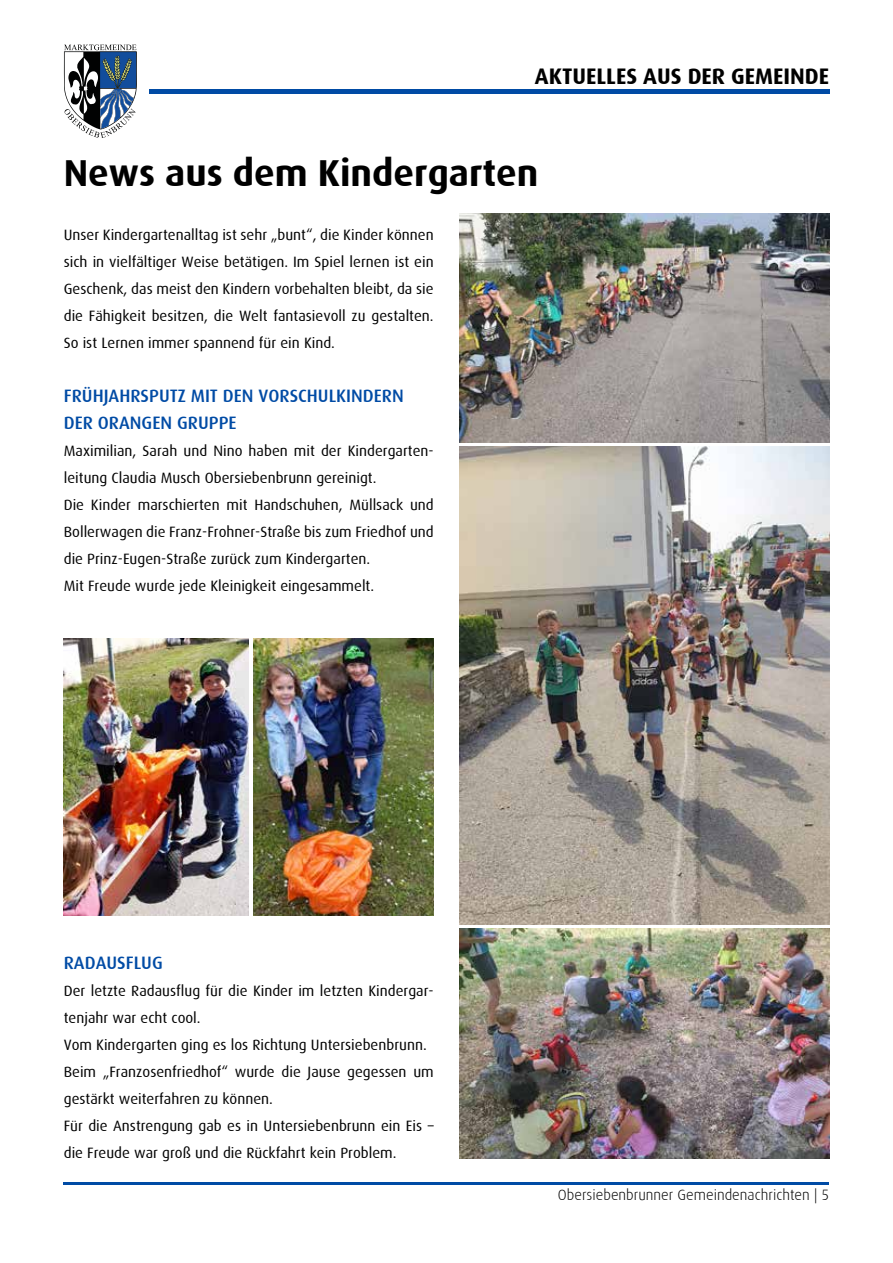
<style>
.page{position:relative;width:893px;height:1263px;background:#fff}
.page>*{position:absolute;margin:0;border:0;box-sizing:border-box;transform-origin:0 0}
.t1{font:700 37.5px "Dax";color:#000}
.t2{font:700 22.5px "Dax";color:#000}
.t3{font:500 18px/27px "Dax";color:#004ba5}
.t4{font:15px/27px "Dax";color:#000}
.t5{font:300 15px "Dax";color:#000}
</style>
<div class="page">
<div style="left:149px;top:89px;width:680px;height:5px;background:#004ba5"></div>
<hr style="left:64px;top:1182px;width:765px;height:2px;background:#004ba5">
<svg style="left:64px;top:45px;width:73px;height:93px"></svg>
<img style="left:64px;top:639px;width:185px;height:276px">
<img style="left:253px;top:639px;width:181px;height:276px">
<img style="left:459px;top:447px;width:370px;height:477px">
<img style="left:459px;top:928px;width:370px;height:230px">
<img style="left:459px;top:213px;width:370px;height:230px">
<h2 class="t2" style="left:535px;top:64px;width:296px">AKTUELLES AUS DER GEMEINDE</h2>
<h1 class="t1" style="left:64px;top:152px;width:476px">News aus dem Kindergarten</h1>
<p class="t4" style="left:64px;top:221px;width:371px;text-align:justify">Unser Kindergartenalltag ist sehr „bunt“, die Kinder können sich in vielfältiger Weise betätigen. Im Spiel lernen ist ein Geschenk, das meist den Kindern vorbehalten bleibt, da sie die Fähigkeit besitzen, die Welt fantasievoll zu gestalten.<br>So ist Lernen immer spannend für ein Kind.</p>
<p class="t3" style="left:64px;top:382px;width:342px">FRÜHJAHRSPUTZ MIT DEN VORSCHULKINDERN<br>DER ORANGEN GRUPPE</p>
<p class="t4" style="left:64px;top:437px;width:371px">Maximilian, Sarah und Nino haben mit der Kindergarten&shy;leitung Claudia Musch Obersiebenbrunn gereinigt.<br>Die Kinder marschierten mit Handschuhen, Müllsack und Bollerwagen die Franz-Frohner-Straße bis zum Friedhof und die Prinz-Eugen-Straße zurück zum Kindergarten.<br>Mit Freude wurde jede Kleinigkeit eingesammelt.</p>
<p class="t3" style="left:64px;top:949px;width:100px">RADAUSFLUG</p>
<p class="t4" style="left:64px;top:977px;width:371px">Der letzte Radausflug für die Kinder im letzten Kindergar&shy;tenjahr war echt cool.<br>Vom Kindergarten ging es los Richtung Untersiebenbrunn.<br>Beim „Franzosenfriedhof“ wurde die Jause gegessen um gestärkt weiterfahren zu können.<br>Für die Anstrengung gab es in Untersiebenbrunn ein Eis – die Freude war groß und die Rückfahrt kein Problem.</p>
<p class="t5" style="left:558px;top:1186px;width:273px">Obersiebenbrunner Gemeindenachrichten | 5</p>
</div>
